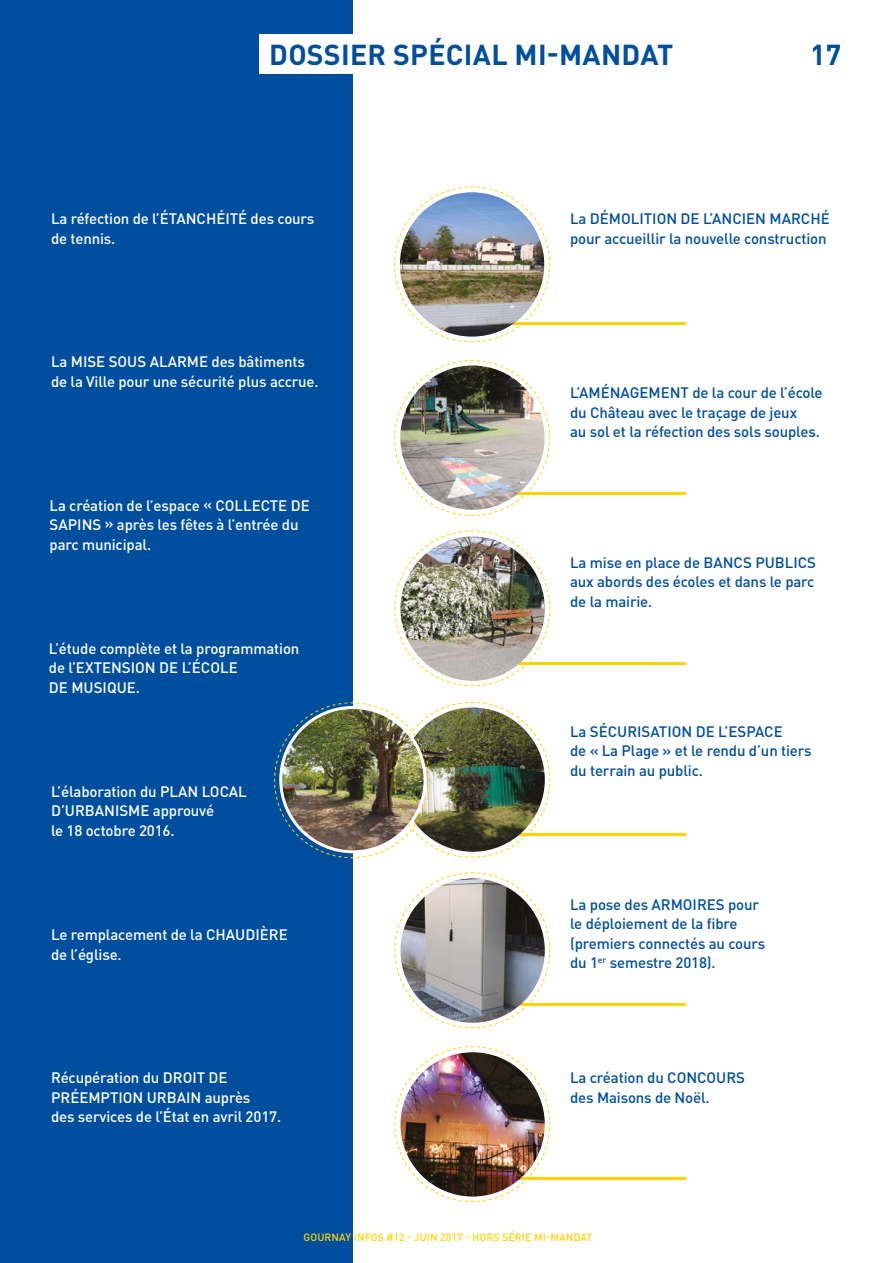
<style>
.page{position:relative;width:893px;height:1263px;background:#fff}
.page>*{position:absolute;margin:0;border:0;box-sizing:border-box;transform-origin:0 0}
.t1{font:700 28.5px "DIN Pro";letter-spacing:.01em;color:#004f9f}
.t2{font:500 15px/19.5px "DIN Pro";letter-spacing:-.01em;color:#004f9f}
.t3{font:500 15px/19.5px "DIN Pro";letter-spacing:-.01em;color:#fff}
.t4{font:500 10.5px "DIN Pro";letter-spacing:.01em;color:#ffd300}
</style>
<div class="page">
<div style="left:0;top:0;width:353px;height:1263px;background:#004f9f"></div>
<div style="left:259px;top:34px;width:435px;height:40px;background:#fff"></div>
<hr style="left:484px;top:322px;width:201px;height:2px;background:#ffd300">
<hr style="left:484px;top:492px;width:201px;height:3px;background:#ffd300">
<hr style="left:484px;top:663px;width:201px;height:2px;background:#ffd300">
<hr style="left:484px;top:833px;width:201px;height:3px;background:#ffd300">
<hr style="left:484px;top:1004px;width:201px;height:2px;background:#ffd300">
<hr style="left:484px;top:1177px;width:201px;height:3px;background:#ffd300">
<img style="left:394px;top:186px;width:156px;height:157px">
<img style="left:394px;top:360px;width:156px;height:156px">
<img style="left:394px;top:530px;width:157px;height:157px">
<svg style="left:394px;top:872px;width:157px;height:157px"></svg>
<img style="left:394px;top:1046px;width:157px;height:156px">
<img style="left:274px;top:701px;width:277px;height:158px">
<h1 class="t1" style="left:269px;top:35px;width:406px">DOSSIER SPÉCIAL MI-MANDAT</h1>
<h1 class="t1" style="left:810px;top:36px;width:32px">17</h1>
<p class="t3" style="left:51px;top:208px;width:265px">La réfection de l’ÉTANCHÉITÉ des cours de tennis.</p>
<p class="t3" style="left:51px;top:352px;width:269px">La MISE SOUS ALARME des bâtiments de la Ville pour une sécurité plus accrue.</p>
<p class="t3" style="left:50px;top:495px;width:262px">La création de l’espace « COLLECTE DE<br>SAPINS » après les fêtes à l’entrée du parc municipal.</p>
<p class="t3" style="left:49px;top:638px;width:252px">L’étude complète et la programmation de l’EXTENSION DE L’ÉCOLE<br>DE MUSIQUE.</p>
<p class="t3" style="left:51px;top:781px;width:197px">L’élaboration du PLAN LOCAL<br>D’URBANISME approuvé<br>le 18 octobre 2016.</p>
<p class="t3" style="left:51px;top:924px;width:238px">Le remplacement de la CHAUDIÈRE de l’église.</p>
<p class="t3" style="left:51px;top:1067px;width:232px">Récupération du DROIT DE<br>PRÉEMPTION URBAIN auprès<br>des services de l’État en avril 2017.</p>
<p class="t2" style="left:570px;top:208px;width:261px">La DÉMOLITION DE L’ANCIEN MARCHÉ pour accueillir la nouvelle construction</p>
<p class="t2" style="left:570px;top:382px;width:254px">L’AMÉNAGEMENT de la cour de l’école du Château avec le traçage de jeux<br>au sol et la réfection des sols souples.</p>
<p class="t2" style="left:570px;top:552px;width:247px;text-align:justify">La mise en place de BANCS PUBLICS aux abords des écoles et dans le parc de la mairie.</p>
<p class="t2" style="left:570px;top:721px;width:243px">La SÉCURISATION DE L’ESPACE<br>de « La Plage » et le rendu d’un tiers du terrain au public.</p>
<p class="t2" style="left:570px;top:894px;width:197px">La pose des ARMOIRES pour le déploiement de la fibre (premiers connectés au cours du 1<sup>er</sup> semestre 2018).</p>
<p class="t2" style="left:570px;top:1067px;width:176px">La création du CONCOURS des Maisons de Noël.</p>
<p class="t4" style="left:304px;top:1230px;width:290px">GOURNAY INFOS #12 - JUIN 2017 - HORS SÉRIE MI-MANDAT</p>
</div>
